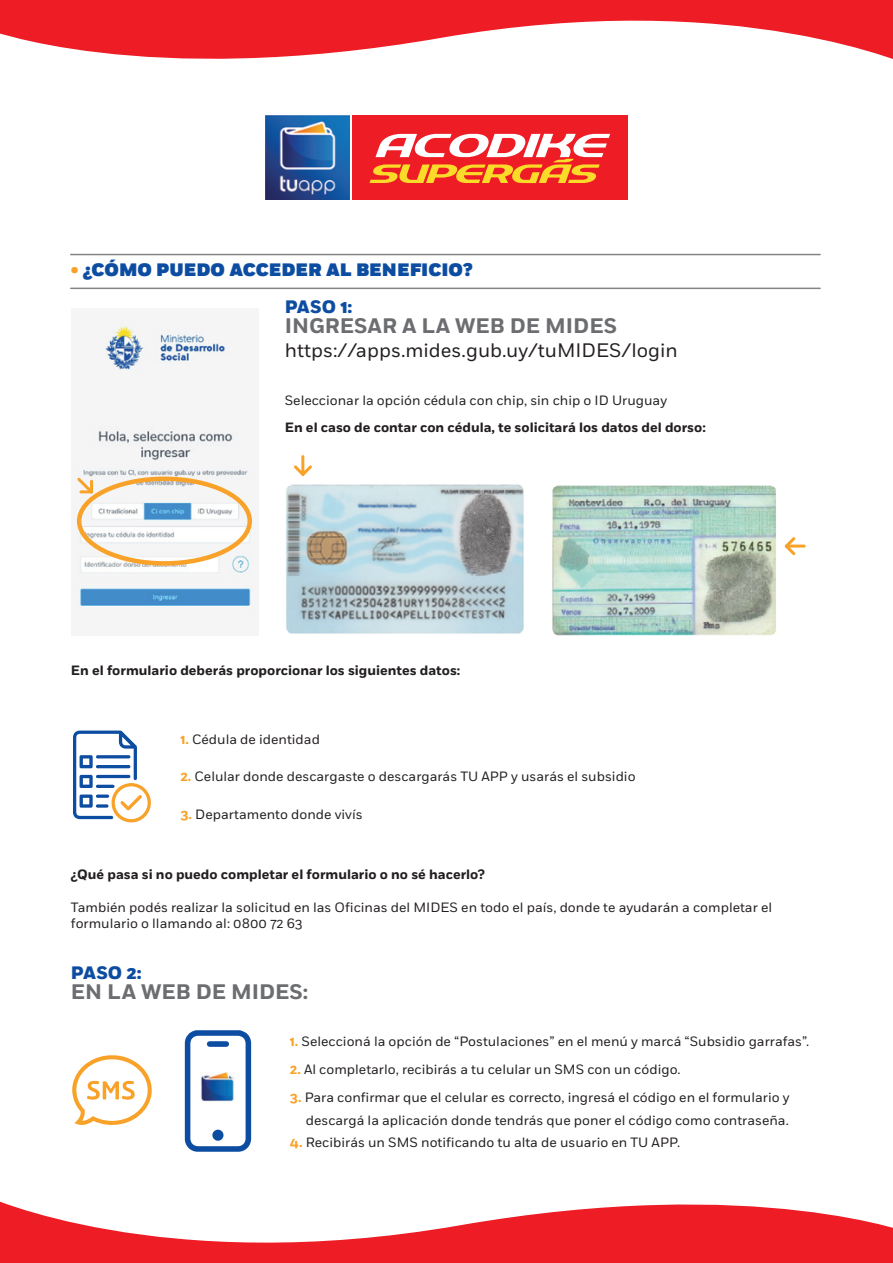
<style>
.page{position:relative;width:893px;height:1263px;background:#fff}
.page>*{position:absolute;margin:0;border:0;box-sizing:border-box;transform-origin:0 0}
.t1{font:700 21px "Fort";color:#6c6d70}
.t2{font:19.5px "Fort";color:#231f20}
.t3{font:900 18px/37.8px "Fort";color:#0d4da1}
.t4{font:800 18px "Fort";color:#0d4da1}
.t5{font:13.5px/16.2px "Fort";color:#231f20}
.t6{font:700 13.5px "Fort";color:#231f20}
.s1{color:#f9a229}
.s2{font-weight:800}
.s3{font-weight:700;color:#f9a229}
</style>
<div class="page">
<svg style="left:0;top:0;width:893px;height:59px;fill:#ee1c25"></svg>
<img style="left:76px;top:321px;width:176px;height:292px">
<img style="left:286px;top:484px;width:238px;height:150px">
<img style="left:552px;top:485px;width:224px;height:151px">
<div style="left:77px;top:476px;width:175px;height:90px;border:4px solid #f9a229;border-radius:50%"></div>
<hr style="left:785px;top:545px;width:21px;height:3px;background:#f9a229;border-radius:2px">
<svg style="left:785px;top:537px;width:10px;height:18px"></svg>
<hr style="left:301px;top:455px;width:3px;height:21px;background:#f9a229;border-radius:2px">
<svg style="left:294px;top:465px;width:18px;height:11px"></svg>
<svg style="left:77px;top:478px;width:16px;height:15px"></svg>
<svg style="left:73px;top:730px;width:78px;height:92px"></svg>
<svg style="left:72px;top:1055px;width:80px;height:70px"></svg>
<svg style="left:185px;top:1030px;width:66px;height:122px"></svg>
<div style="left:212px;top:1130px;width:12px;height:11px;background:#0d4da1;border-radius:50%"></div>
<img style="left:201px;top:1073px;width:36px;height:28px">
<svg style="left:0;top:1201px;width:893px;height:62px;fill:#ee1c25"></svg>
<hr style="left:71px;top:254px;width:749px;height:1px;background:#828487">
<hr style="left:71px;top:288px;width:749px;height:1px;background:#828487">
<div style="left:352px;top:115px;width:276px;height:84px;background:#ee1c25"></div>
<svg style="left:369px;top:134px;width:241px;height:49px"></svg>
<img style="left:265px;top:115px;width:84px;height:84px">
<h3 class="t3" style="left:285px;top:251px;width:189px;text-indent:-214px"><span class="s1">•</span> ¿CÓMO PUEDO ACCEDER AL BENEFICIO?<br><span class="s2">PASO 1:</span></h3>
<h1 class="t1" style="left:285px;top:313px;width:334px">INGRESAR A LA WEB DE MIDES</h1>
<h2 class="t2" style="left:285px;top:338px;width:394px">https://apps.mides.gub.uy/tuMIDES/login</h2>
<p class="t5" style="left:285px;top:393px;width:384px">Seleccionar la opción cédula con chip, sin chip o ID Uruguay</p>
<p class="t6" style="left:285px;top:419px;width:422px">En el caso de contar con cédula, te solicitará los datos del dorso:</p>
<p class="t6" style="left:71px;top:662px;width:391px">En el formulario deberás proporcionar los siguientes datos:</p>
<p class="t5" style="left:180px;top:732px;width:141px"><span class="s3">1.</span> Cédula de identidad</p>
<p class="t5" style="left:180px;top:769px;width:457px"><span class="s3">2.</span> Celular donde descargaste o descargarás TU APP y usarás el subsidio</p>
<p class="t5" style="left:180px;top:806px;width:184px"><span class="s3">3.</span> Departamento donde vivís</p>
<p class="t6" style="left:71px;top:866px;width:415px">¿Qué pasa si no puedo completar el formulario o no sé hacerlo?</p>
<p class="t5" style="left:71px;top:899px;width:703px">También podés realizar la solicitud en las Oficinas del MIDES en todo el país, donde te ayudarán a completar el formulario o llamando al: 0800 72 63</p>
<h3 class="t4" style="left:71px;top:962px;width:72px">PASO 2:</h3>
<h1 class="t1" style="left:71px;top:979px;width:239px">EN LA WEB DE MIDES:</h1>
<p class="t5" style="left:290px;top:1033px;width:521px"><span class="s3">1.</span> Seleccioná la opción de “Postulaciones” en el menú y marcá “Subsidio garrafas”.</p>
<p class="t5" style="left:290px;top:1062px;width:392px"><span class="s3">2.</span> Al completarlo, recibirás a tu celular un SMS con un código.</p>
<p class="t5" style="left:290px;top:1087px;width:501px;line-height:22.2px;text-align:right"><span class="s3">3.</span> Para confirmar que el celular es correcto, ingresá el código en el formulario y descargá la aplicación donde tendrás que poner el código como contraseña.</p>
<p class="t5" style="left:290px;top:1134px;width:392px"><span class="s3">4.</span> Recibirás un SMS notificando tu alta de usuario en TU APP.</p>
</div>
